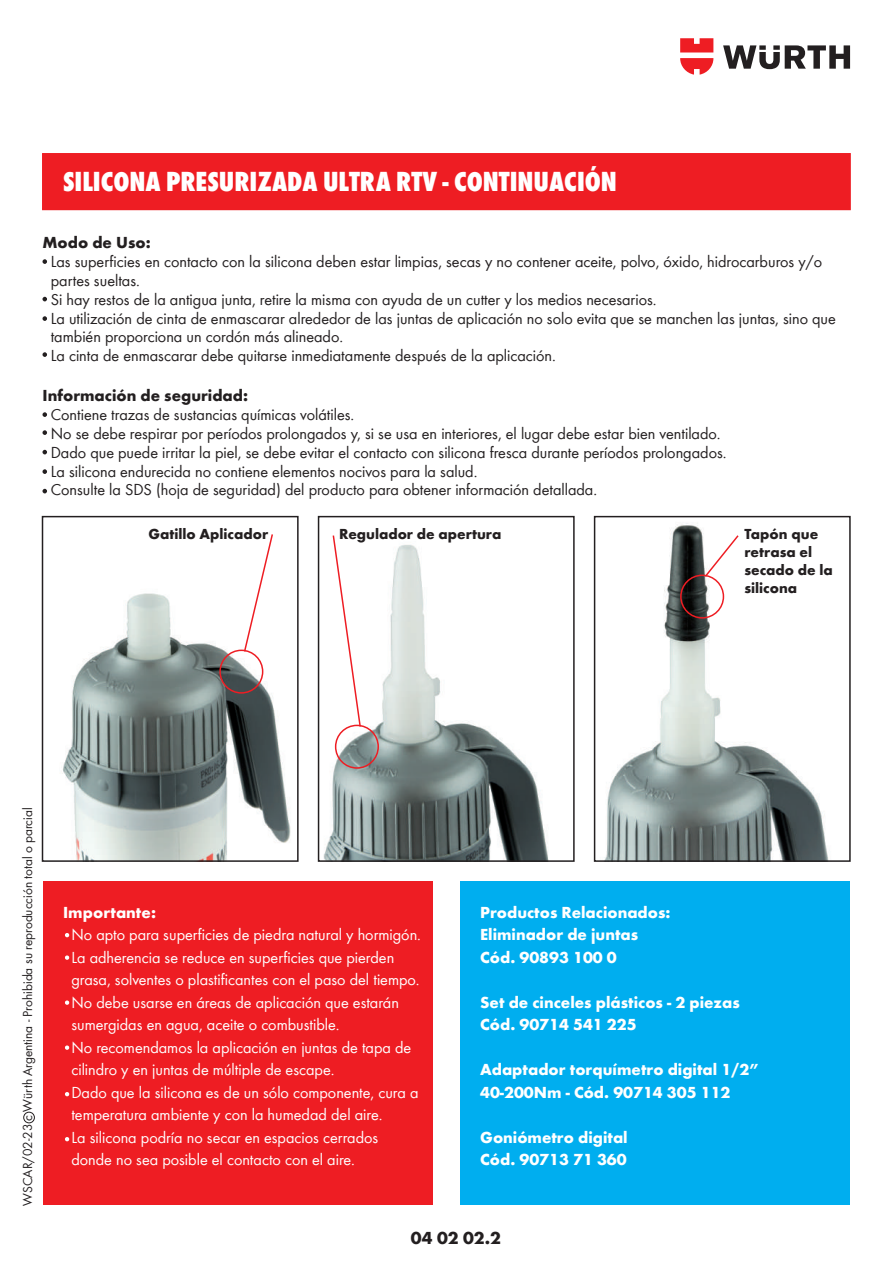
<style>
.page{position:relative;width:893px;height:1263px;background:#fff}
.page>*{position:absolute;margin:0;border:0;box-sizing:border-box;transform-origin:0 0}
.t1{font:28.5px "Wuerth Extra Bold Cond Caps";color:#fff}
.t2{font:700 18px "Wuerth";color:#231f20}
.t3{font:16.5px/18.9px "Wuerth";color:#231f20}
.t4{font:16.5px/22.5px "Wuerth";color:#fff}
.t5{font:700 16.5px/22.5px "Wuerth";color:#fff}
.t6{font:700 16.5px "Wuerth";color:#231f20}
.t7{font:700 15px/18px "Wuerth";color:#231f20}
.t8{font:13.5px "Wuerth";color:#231f20}
</style>
<div class="page">
<svg style="left:723px;top:45px;width:127px;height:24px"></svg>
<svg style="left:680px;top:38px;width:33px;height:37px"></svg>
<div style="left:42px;top:153px;width:809px;height:57px;background:#ee1d23"></div>
<div style="left:461px;top:881px;width:389px;height:324px;background:#00aeef"></div>
<div style="left:44px;top:881px;width:389px;height:324px;background:#ee1d23"></div>
<div style="left:23px;top:1112px;width:12px;height:11px;border:1px solid #231f20;border-radius:50%"></div>
<svg style="left:43px;top:469px;width:4px;height:5px"></svg>
<svg style="left:43px;top:489px;width:4px;height:4px"></svg>
<svg style="left:43px;top:450px;width:4px;height:4px"></svg>
<svg style="left:43px;top:430px;width:4px;height:5px"></svg>
<svg style="left:43px;top:412px;width:4px;height:5px"></svg>
<svg style="left:43px;top:316px;width:4px;height:5px"></svg>
<svg style="left:43px;top:352px;width:4px;height:5px"></svg>
<svg style="left:43px;top:297px;width:4px;height:4px"></svg>
<svg style="left:43px;top:259px;width:4px;height:5px"></svg>
<svg style="left:65px;top:1137px;width:4px;height:4px"></svg>
<svg style="left:65px;top:1092px;width:4px;height:4px"></svg>
<svg style="left:65px;top:1045px;width:4px;height:5px"></svg>
<svg style="left:65px;top:1000px;width:4px;height:5px"></svg>
<svg style="left:65px;top:955px;width:4px;height:5px"></svg>
<svg style="left:65px;top:933px;width:4px;height:4px"></svg>
<img style="left:604px;top:523px;width:225px;height:336px">
<div style="left:594px;top:516px;width:257px;height:346px;border:2px solid #231f20"></div>
<img style="left:323px;top:544px;width:225px;height:315px">
<div style="left:318px;top:516px;width:257px;height:346px;border:2px solid #231f20"></div>
<img style="left:62px;top:593px;width:229px;height:266px">
<div style="left:42px;top:516px;width:257px;height:346px;border:2px solid #231f20"></div>
<svg style="left:703px;top:534px;width:37px;height:44px"></svg>
<div style="left:680px;top:574px;width:44px;height:45px;border:2px solid #ee1d23;border-radius:50%"></div>
<svg style="left:332px;top:535px;width:30px;height:193px"></svg>
<div style="left:335px;top:725px;width:44px;height:44px;border:2px solid #ee1d23;border-radius:50%"></div>
<svg style="left:243px;top:534px;width:31px;height:119px"></svg>
<div style="left:219px;top:650px;width:44px;height:44px;border:2px solid #ee1d23;border-radius:50%"></div>
<h1 class="t1" style="left:63px;top:162px;width:555px">SILICONA PRESURIZADA ULTRA RTV - CONTINUACIÓN</h1>
<p class="t6" style="left:43px;top:230px;width:110px">Modo de Uso:</p>
<p class="t3" style="left:51px;top:251px;width:787px">Las superficies en contacto con la silicona deben estar limpias, secas y no contener aceite, polvo, óxido, hidrocarburos y/o partes sueltas.<br>Si hay restos de la antigua junta, retire la misma con ayuda de un cutter y los medios necesarios.<br>La utilización de cinta de enmascarar alrededor de las juntas de aplicación no solo evita que se manchen las juntas, sino que también proporciona un cordón más alineado.<br>La cinta de enmascarar debe quitarse inmediatamente después de la aplicación.</p>
<p class="t6" style="left:43px;top:383px;width:207px">Información de seguridad:</p>
<p class="t3" style="left:51px;top:404px;width:677px">Contiene trazas de sustancias químicas volátiles.<br>No se debe respirar por períodos prolongados y, si se usa en interiores, el lugar debe estar bien ventilado.<br>Dado que puede irritar la piel, se debe evitar el contacto con silicona fresca durante períodos prolongados.<br>La silicona endurecida no contiene elementos nocivos para la salud.<br>Consulte la SDS (hoja de seguridad) del producto para obtener información detallada.</p>
<p class="t7" style="left:148px;top:523px;width:121px">Gatillo Aplicador</p>
<p class="t7" style="left:339px;top:523px;width:164px">Regulador de apertura</p>
<p class="t7" style="left:744px;top:523px;width:90px">Tapón que retrasa el secado de la silicona</p>
<p class="t8" style="left:18px;top:1205px;width:400px;rotate:-90deg">WSCAR/02-23 c Würth Argentina - Prohibida su reproducción total o parcial</p>
<p class="t5" style="left:63px;top:900px;width:94px">Importante:</p>
<p class="t4" style="left:71px;top:923px;width:351px">No apto para superficies de piedra natural y hormigón.<br>La adherencia se reduce en superficies que pierden grasa, solventes o plastificantes con el paso del tiempo.<br>No debe usarse en áreas de aplicación que estarán sumergidas en agua, aceite o combustible.<br>No recomendamos la aplicación en juntas de tapa de cilindro y en juntas de múltiple de escape.<br>Dado que la silicona es de un sólo componente, cura a temperatura ambiente y con la humedad del aire.<br>La silicona podría no secar en espacios cerrados donde no sea posible el contacto con el aire.</p>
<p class="t5" style="left:480px;top:900px;width:192px">Productos Relacionados:<br>Eliminador de juntas<br>Cód. 90893 100 0</p>
<p class="t5" style="left:480px;top:990px;width:261px">Set de cinceles plásticos - 2 piezas<br>Cód. 90714 541 225</p>
<p class="t5" style="left:480px;top:1057px;width:280px">Adaptador torquímetro digital 1/2”<br>40-200Nm - Cód. 90714 305 112</p>
<p class="t5" style="left:480px;top:1125px;width:149px">Goniómetro digital<br>Cód. 90713 71 360</p>
<p class="t2" style="left:411px;top:1224px;width:92px">04 02 02.2</p>
</div>
